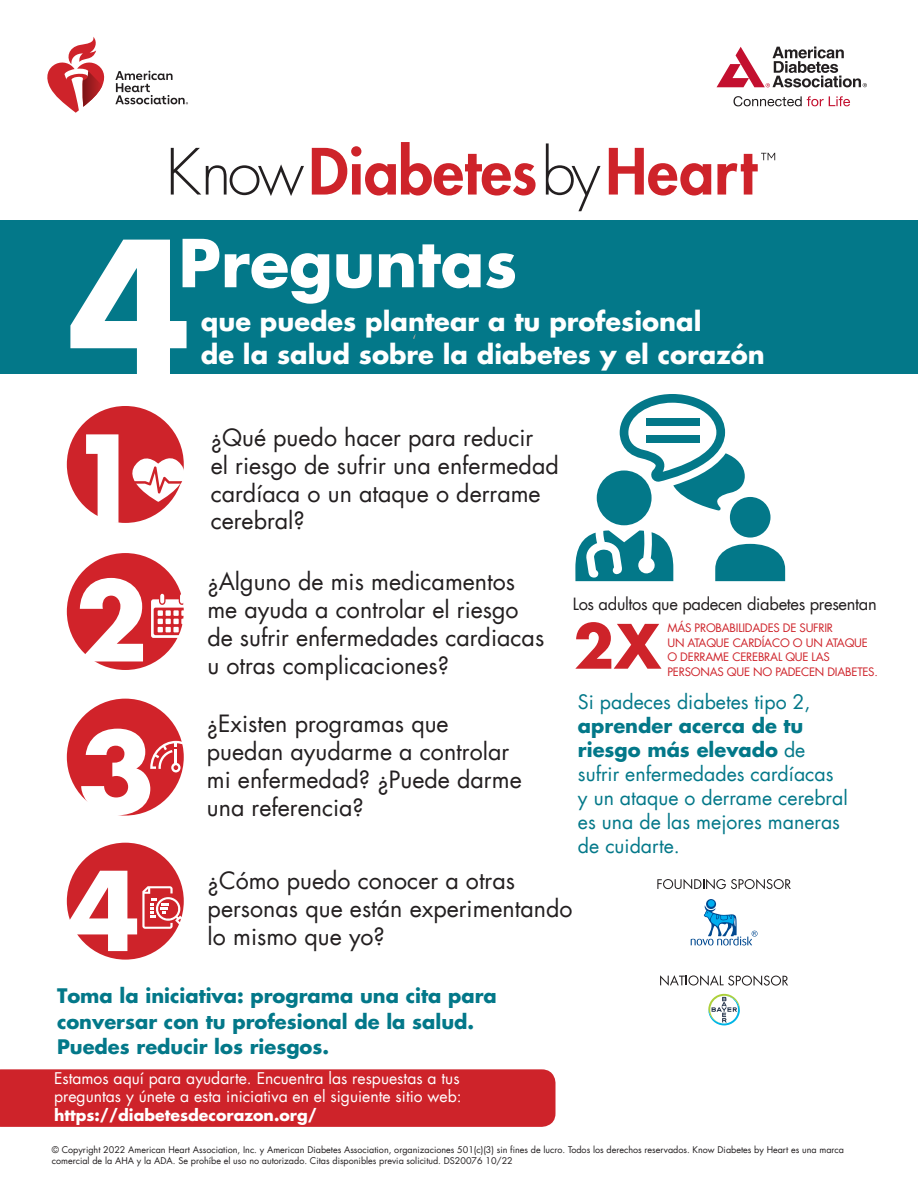
<style>
.page{position:relative;width:918px;height:1188px;background:#fff}
.page>*{position:absolute;margin:0;border:0;box-sizing:border-box;transform-origin:0 0}
.t1{font:700 181.8px "Futura Std";color:#fff}
.t2{font:700 64.2px "Futura Std";color:#fff}
.t3{font:700 25.65px/33.2px "Futura Std";color:#fff}
.t4{font:23.25px/27.9px "Futura Std";color:#231f20}
.t5{font:19.5px/24px "Futura Std";color:#037889}
.t6{font:700 19.5px/25.5px "Futura Std";color:#037889}
.t7{font:16.5px "Futura Std";letter-spacing:-.02em;color:#231f20}
.t8{font:15.75px/17.2px "Futura Std";color:#fff}
.t9{font:700 15.75px "Futura Std";color:#fff}
.t10{font:11.4px/14.5px "Futura Std";letter-spacing:-.02em;color:#ce232a}
.t11{font:9px/10.8px "Futura Std";color:#231f20}
.s1{font-weight:700}
</style>
<div class="page">
<svg style="left:171px;top:148px;width:133px;height:48px"></svg>
<svg style="left:312px;top:142px;width:224px;height:54px"></svg>
<svg style="left:546px;top:143px;width:55px;height:68px"></svg>
<svg style="left:609px;top:148px;width:102px;height:48px"></svg>
<svg style="left:717px;top:153px;width:58px;height:42px"></svg>
<svg style="left:115px;top:71px;width:73px;height:33px"></svg>
<svg style="left:47px;top:37px;width:58px;height:76px"></svg>
<svg style="left:717px;top:47px;width:150px;height:40px"></svg>
<svg style="left:733px;top:96px;width:117px;height:10px"></svg>
<div style="left:1px;top:221px;width:917px;height:153px;background:#037889"></div>
<svg style="left:620px;top:394px;width:125px;height:117px"></svg>
<div style="left:730px;top:497px;width:41px;height:41px;background:#037889;border-radius:50%"></div>
<div style="left:647px;top:418px;width:53px;height:7px;background:#037889"></div>
<div style="left:647px;top:436px;width:53px;height:7px;background:#037889"></div>
<div style="left:597px;top:470px;width:55px;height:55px;background:#037889;border-radius:50%"></div>
<svg style="left:575px;top:530px;width:98px;height:51px"></svg>
<svg style="left:715px;top:544px;width:70px;height:37px;background:#238998"></svg>
<div style="left:67px;top:406px;width:117px;height:117px;background:#ce232a;border-radius:50%"></div>
<svg style="left:86px;top:434px;width:98px;height:89px"></svg>
<div style="left:67px;top:843px;width:117px;height:117px;background:#ce232a;border-radius:50%"></div>
<svg style="left:69px;top:871px;width:115px;height:80px"></svg>
<div style="left:67px;top:699px;width:117px;height:117px;background:#d1232a;border-radius:50%"></div>
<svg style="left:81px;top:729px;width:103px;height:86px"></svg>
<div style="left:67px;top:553px;width:117px;height:117px;background:#d1232a;border-radius:50%"></div>
<svg style="left:151px;top:594px;width:33px;height:44px"></svg>
<svg style="left:78px;top:578px;width:65px;height:83px"></svg>
<div style="left:1px;top:1069px;width:555px;height:58px;background:#ce232a"></div>
<svg style="left:575px;top:622px;width:87px;height:47px"></svg>
<svg style="left:706px;top:899px;width:10px;height:10px"></svg>
<div style="left:708px;top:900px;width:7px;height:7px;background:#00aeef;border-radius:50%"></div>
<svg style="left:691px;top:905px;width:67px;height:41px"></svg>
<svg style="left:657px;top:879px;width:134px;height:10px"></svg>
<svg style="left:660px;top:975px;width:128px;height:11px"></svg>
<svg style="left:708px;top:994px;width:32px;height:31px"></svg>
<p class="t2" style="left:178px;top:220px;width:341px">Preguntas</p>
<p class="t1" style="left:68px;top:188px;width:126px">4</p>
<p class="t3" style="left:201px;top:304px;width:565px">que puedes plantear a tu profesional<br>de la salud sobre la diabetes y el corazón</p>
<p class="t4" style="left:211px;top:423px;width:350px">¿Qué puedo hacer para reducir<br>el riesgo de sufrir una enfermedad cardíaca o un ataque o derrame cerebral?</p>
<p class="t4" style="left:207px;top:568px;width:338px">¿Alguno de mis medicamentos me ayuda a controlar el riesgo de sufrir enfermedades cardiacas u otras complicaciones?</p>
<p class="t4" style="left:207px;top:710px;width:316px">¿Existen programas que puedan ayudarme a controlar mi enfermedad? ¿Puede darme una referencia?</p>
<p class="t7" style="left:573px;top:593px;width:305px">Los adultos que padecen diabetes presentan</p>
<p class="t10" style="left:667px;top:621px;width:212px">MÁS PROBABILIDADES DE SUFRIR<br>UN ATAQUE CARDÍACO O UN ATAQUE<br>O DERRAME CEREBRAL QUE LAS<br>PERSONAS QUE NO PADECEN DIABETES.</p>
<p class="t5" style="left:578px;top:690px;width:271px">Si padeces diabetes tipo 2, <span class="s1">aprender acerca de tu riesgo más elevado</span> de sufrir enfermedades cardíacas y un ataque o derrame cerebral es una de las mejores maneras de cuidarte.</p>
<p class="t4" style="left:208px;top:867px;width:367px">¿Cómo puedo conocer a otras personas que están experimentando lo mismo que yo?</p>
<p class="t6" style="left:57px;top:983px;width:441px">Toma la iniciativa: programa una cita para conversar con tu profesional de la salud.<br>Puedes reducir los riesgos.</p>
<p class="t8" style="left:54px;top:1070px;width:409px">Estamos aquí para ayudarte. Encuentra las respuestas a tus preguntas y únete a esta iniciativa en el siguiente sitio web:</p>
<p class="t9" style="left:54px;top:1104px;width:264px">https://diabetesdecorazon.org/</p>
<p class="t11" style="left:52px;top:1144px;width:794px">© Copyright 2022 American Heart Association, Inc. y American Diabetes Association, organizaciones 501(c)(3) sin fines de lucro. Todos los derechos reservados. Know Diabetes by Heart es una marca comercial de la AHA y la ADA. Se prohíbe el uso no autorizado. Citas disponibles previa solicitud. DS20076 10/22</p>
</div>
